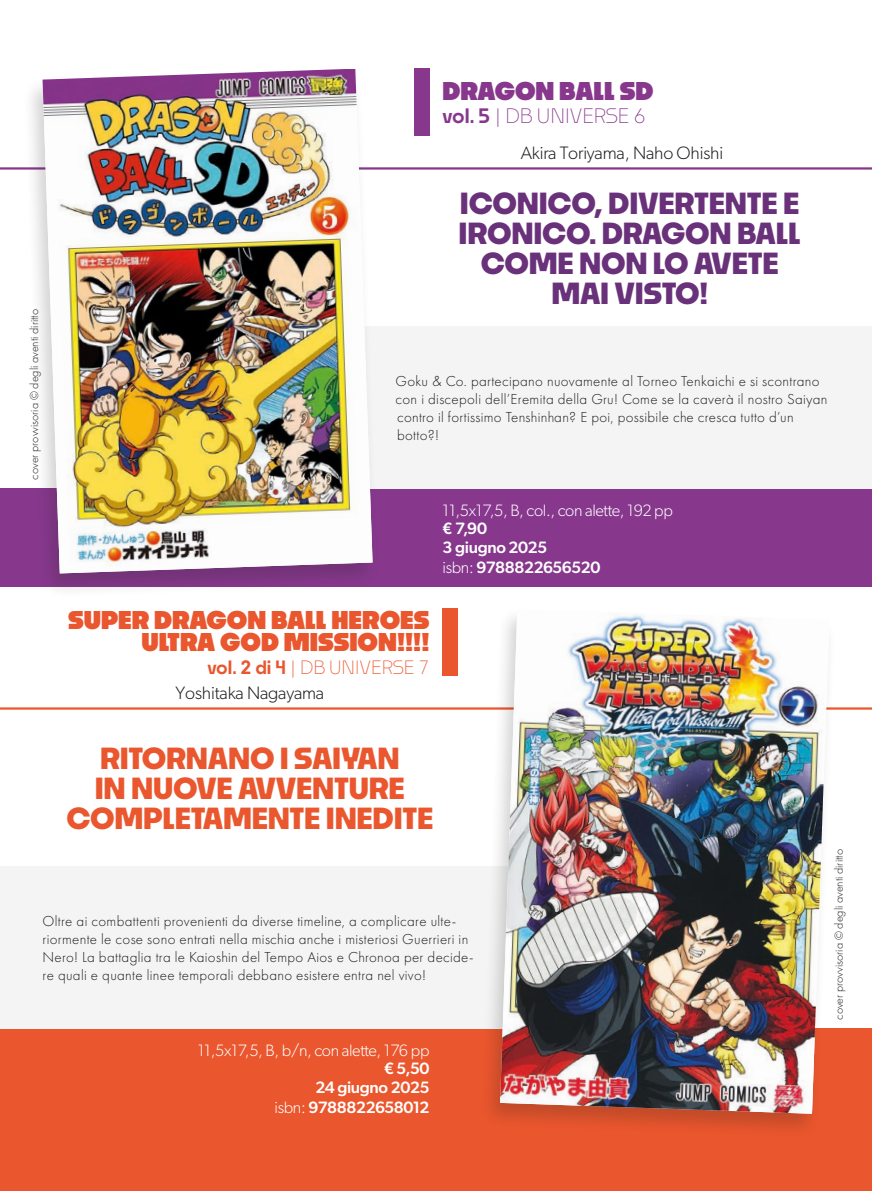
<style>
.page{position:relative;width:872px;height:1191px;background:#fff}
.page>*{position:absolute;margin:0;border:0;box-sizing:border-box;transform-origin:0 0}
.t1{font:700 28.5px/30px "Noka";letter-spacing:-.01em;color:#6a317b;text-align:center}
.t2{font:700 28.5px/30px "Noka";letter-spacing:-.01em;color:#ea572e;text-align:center}
.t3{font:900 24px "Noka";color:#ea562d}
.t4{font:900 24px "Noka";color:#87388d}
.t5{font:300 19.5px "Noka";color:#87388d}
.t6{font:300 18px "Gibson";letter-spacing:-.01em;color:#1d1d1b}
.t7{font:300 18px "Noka";color:#ea562d}
.t8{font:300 16.5px/18px "Gibson";letter-spacing:-.02em;color:#fff;text-align:right}
.t9{font:500 16.5px "Gibson";letter-spacing:-.02em;color:#fff}
.t10{font:300 15px/18px "Futura PT";letter-spacing:.02em;color:#1d1d1b}
.t11{font:300 12px "Futura PT";color:#1d1d1b}
.s1{font-weight:600}
.s2{font-weight:500}
.s3{font-weight:300}
</style>
<div class="page">
<hr style="left:0;top:167px;width:872px;height:3px;background:#87388d">
<div style="left:0;top:1028px;width:872px;height:163px;background:#ea562d"></div>
<hr style="left:0;top:707px;width:872px;height:2px;background:#ea562d">
<div style="left:442px;top:608px;width:15px;height:67px;background:#ea562d"></div>
<div style="left:0;top:866px;width:533px;height:162px;background:#f4f4f4"></div>
<div style="left:480px;top:606px;width:357px;height:532px;background:#1d1d1b;opacity:.2"></div>
<img style="left:500px;top:609px;width:329px;height:504px">
<div style="left:0;top:488px;width:872px;height:99px;background:#87388d"></div>
<div style="left:415px;top:68px;width:15px;height:67px;background:#87388d"></div>
<div style="left:338px;top:326px;width:534px;height:162px;background:#f4f4f4"></div>
<div style="left:22px;top:66px;width:358px;height:532px;background:#1d1d1b;opacity:.2"></div>
<img style="left:43px;top:69px;width:329px;height:504px">
<p class="t4" style="left:442px;top:76px;width:212px">DRAGON BALL SD</p>
<p class="t5" style="left:442px;top:103px;width:204px"><span class="s1">vol. 5</span> | DB UNIVERSE 6</p>
<p class="t11" style="left:27px;top:480px;width:172px;rotate:-90deg">cover provvisoria © degli aventi diritto</p>
<p class="t6" style="left:521px;top:142px;width:204px">Akira Toriyama, Naho Ohishi</p>
<p class="t1" style="left:458px;top:187px;width:343px">ICONICO, DIVERTENTE E<br>IRONICO. DRAGON BALL<br>COME NON LO AVETE</p>
<p class="t1" style="left:551px;top:277px;width:158px">MAI VISTO!</p>
<p class="t10" style="left:395px;top:372px;width:433px">Goku &amp; Co. partecipano nuovamente al Torneo Tenkaichi e si scontrano con i discepoli dell’Eremita della Gru! Come se la caverà il nostro Saiyan contro il fortissimo Tenshinhan? E poi, possibile che cresca tutto d’un botto?!</p>
<p class="t8" style="left:442px;top:501px;width:232px;text-align:left">11,5x17,5, B, col., con alette, 192 pp <span class="s2">€ 7,90</span></p>
<p class="t9" style="left:442px;top:536px;width:106px">3 giugno 2025</p>
<p class="t9" style="left:442px;top:555px;width:159px"><span class="s3">isbn:</span> 9788822656520</p>
<p class="t3" style="left:68px;top:604px;width:363px">SUPER DRAGON BALL HEROES</p>
<p class="t3" style="left:141px;top:627px;width:289px">ULTRA GOD MISSION!!!!</p>
<p class="t7" style="left:207px;top:656px;width:224px"><span class="s1">vol. 2 di 4</span> | DB UNIVERSE 7</p>
<p class="t6" style="left:176px;top:682px;width:150px">Yoshitaka Nagayama</p>
<p class="t2" style="left:66px;top:742px;width:368px">RITORNANO I SAIYAN<br>IN NUOVE AVVENTURE<br>COMPLETAMENTE INEDITE</p>
<p class="t10" style="left:43px;top:912px;width:433px">Oltre ai combattenti provenienti da diverse timeline, a complicare ulte&shy;riormente le cose sono entrati nella mischia anche i misteriosi Guerrieri in Nero! La battaglia tra le Kaioshin del Tempo Aios e Chronoa per decide&shy;re quali e quante linee temporali debbano esistere entra nel vivo!</p>
<p class="t8" style="left:198px;top:1041px;width:233px">11,5x17,5, B, b/n, con alette, 176 pp <span class="s2">€ 5,50</span></p>
<p class="t9" style="left:315px;top:1076px;width:116px">24 giugno 2025</p>
<p class="t9" style="left:274px;top:1095px;width:156px"><span class="s3">isbn:</span> 9788822658012</p>
<p class="t11" style="left:832px;top:1019px;width:172px;rotate:-90deg">cover provvisoria © degli aventi diritto</p>
</div>
